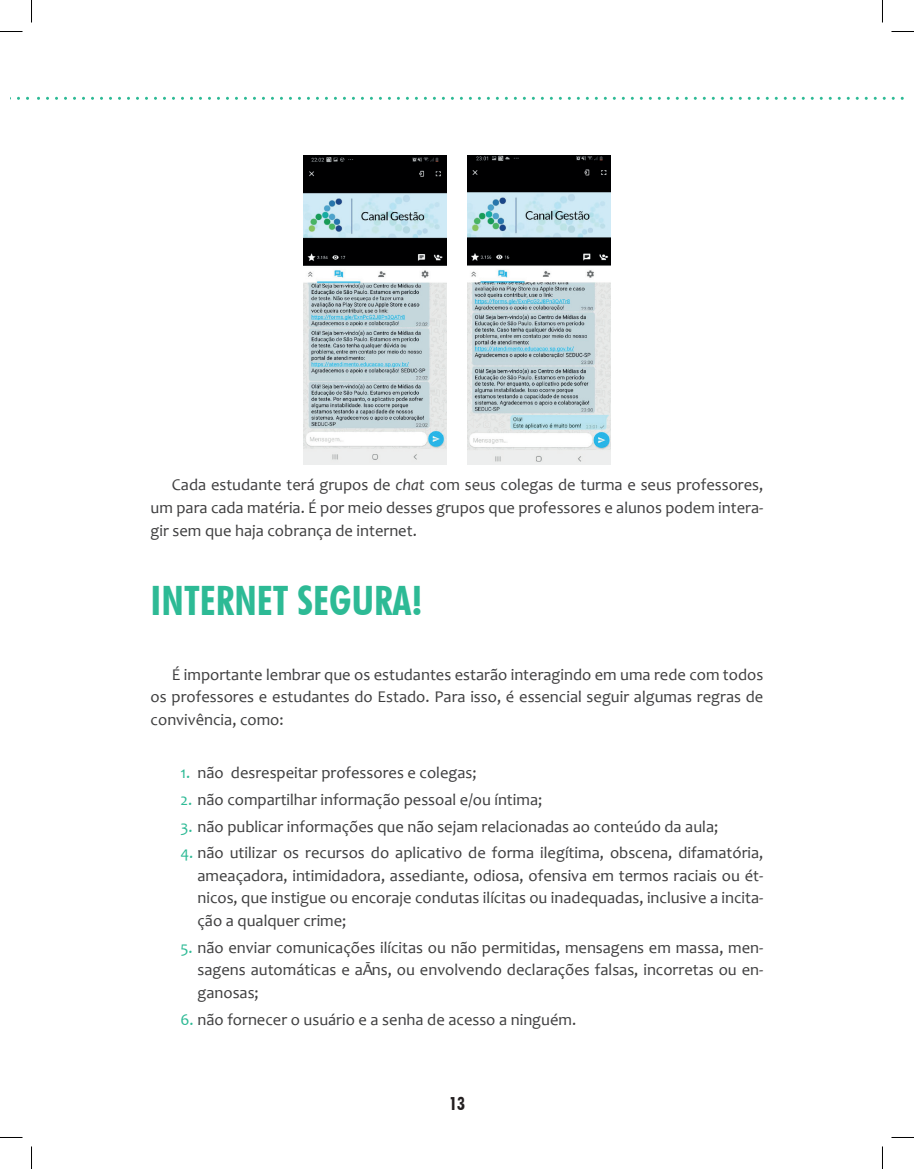
<style>
.page{position:relative;width:914px;height:1169px;background:#fff}
.page>*{position:absolute;margin:0;border:0;box-sizing:border-box;transform-origin:0 0}
.t1{font:700 condensed 40.5px "Futura BT";color:#2dba95}
.t2{font:700 condensed 18px "Futura BT";color:#231f20}
.t3{font:16.5px/22.5px "Candara";color:#3e3e3f;text-align:justify}
.s1{font-style:italic}
.s2{color:#2dba95}
</style>
<div class="page">
<svg style="left:37px;top:97px;width:866px;height:3px"></svg>
<svg style="left:10px;top:97px;width:19px;height:3px"></svg>
<img style="left:303px;top:155px;width:143px;height:310px">
<img style="left:467px;top:155px;width:143px;height:310px">
<svg style="left:0;top:31px;width:22px;height:1px"></svg>
<svg style="left:891px;top:31px;width:22px;height:1px"></svg>
<svg style="left:0;top:1137px;width:22px;height:1px"></svg>
<svg style="left:891px;top:1137px;width:22px;height:1px"></svg>
<svg style="left:31px;top:0;width:1px;height:23px"></svg>
<svg style="left:31px;top:1146px;width:1px;height:23px"></svg>
<svg style="left:882px;top:0;width:1px;height:23px"></svg>
<svg style="left:882px;top:1146px;width:1px;height:23px"></svg>
<p class="t3" style="left:151px;top:474px;width:614px;text-indent:21px">Cada estudante terá grupos de <span class="s1">chat</span> com seus colegas de turma e seus professores, um para cada matéria. É por meio desses grupos que professores e alunos podem intera&shy;gir sem que haja cobrança de internet.</p>
<h1 class="t1" style="left:151px;top:575px;width:273px">INTERNET SEGURA!</h1>
<p class="t3" style="left:151px;top:663px;width:614px;text-indent:21px">É importante lembrar que os estudantes estarão interagindo em uma rede com todos os professores e estudantes do Estado. Para isso, é essencial seguir algumas regras de convivência, como:</p>
<p class="t3" style="left:180px;top:761px;width:297px"><span class="s2">1.</span> não desrespeitar professores e colegas;</p>
<p class="t3" style="left:180px;top:788px;width:363px"><span class="s2">2.</span> não compartilhar informação pessoal e/ou íntima;</p>
<p class="t3" style="left:180px;top:815px;width:539px"><span class="s2">3.</span> não publicar informações que não sejam relacionadas ao conteúdo da aula;</p>
<p class="t3" style="left:197px;top:841px;width:567px;text-indent:-17px"><span class="s2">4.</span> não utilizar os recursos do aplicativo de forma ilegítima, obscena, difamatória, ameaçadora, intimidadora, assediante, odiosa, ofensiva em termos raciais ou ét&shy;nicos, que instigue ou encoraje condutas ilícitas ou inadequadas, inclusive a incita&shy;ção a qualquer crime;</p>
<p class="t3" style="left:197px;top:936px;width:567px;text-indent:-17px"><span class="s2">5.</span> não enviar comunicações ilícitas ou não permitidas, mensagens em massa, men&shy;sagens automáticas e aĀns, ou envolvendo declarações falsas, incorretas ou en&shy;ganosas;</p>
<p class="t3" style="left:180px;top:1007px;width:397px"><span class="s2">6.</span> não fornecer o usuário e a senha de acesso a ninguém.</p>
<p class="t2" style="left:449px;top:1093px;width:17px">13</p>
</div>
